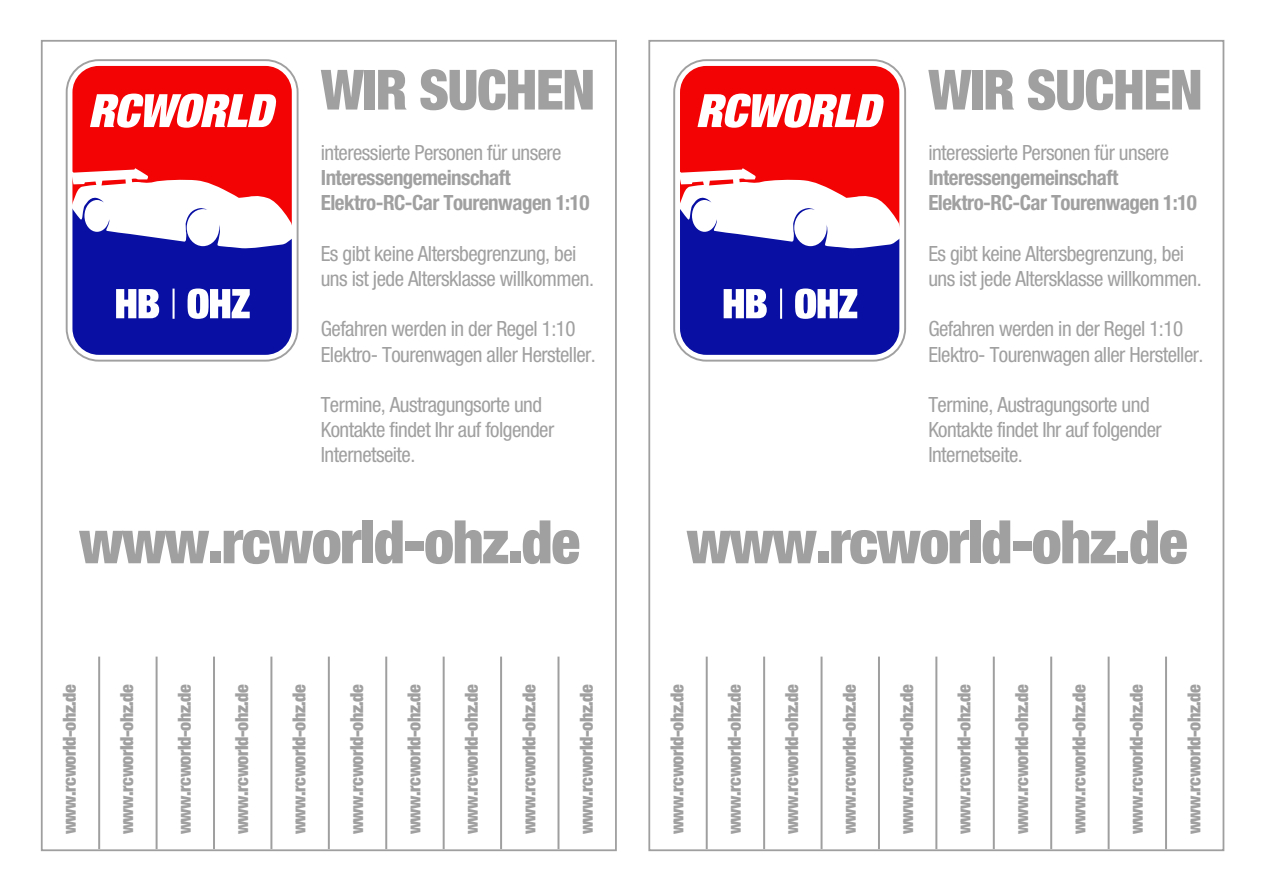
<style>
.page{position:relative;width:1263px;height:893px;background:#fff}
.page>*{position:absolute;margin:0;border:0;box-sizing:border-box;transform-origin:0 0}
.t1{font:900 condensed 60px "Helvetica Neue";letter-spacing:-.025em;color:#a0a0a0}
.t2{font:900 condensed 55.5px "Helvetica Neue";letter-spacing:-.025em;color:#a0a0a0}
.t3{font:condensed 21px/25.2px "Helvetica Neue";letter-spacing:-.025em;color:#a0a0a0}
.t4{font:700 condensed 21px/25.2px "Helvetica Neue";letter-spacing:-.025em;color:#a0a0a0}
.t5{font:900 condensed 18px "Helvetica Neue";letter-spacing:-.025em;color:#a0a0a0}
</style>
<div class="page">
<svg style="left:65px;top:59px;width:234px;height:302px"></svg>
<svg style="left:71px;top:66px;width:222px;height:289px"></svg>
<svg style="left:97px;top:656px;width:4px;height:195px"></svg>
<svg style="left:155px;top:656px;width:4px;height:195px"></svg>
<svg style="left:212px;top:656px;width:4px;height:195px"></svg>
<svg style="left:269px;top:656px;width:4px;height:195px"></svg>
<svg style="left:327px;top:656px;width:4px;height:195px"></svg>
<svg style="left:384px;top:656px;width:4px;height:195px"></svg>
<svg style="left:442px;top:656px;width:4px;height:195px"></svg>
<svg style="left:499px;top:656px;width:4px;height:195px"></svg>
<svg style="left:556px;top:656px;width:4px;height:195px"></svg>
<svg style="left:673px;top:59px;width:234px;height:302px"></svg>
<svg style="left:679px;top:66px;width:221px;height:289px"></svg>
<svg style="left:705px;top:656px;width:4px;height:195px"></svg>
<svg style="left:762px;top:656px;width:4px;height:195px"></svg>
<svg style="left:819px;top:656px;width:4px;height:195px"></svg>
<svg style="left:877px;top:656px;width:4px;height:195px"></svg>
<svg style="left:934px;top:656px;width:4px;height:195px"></svg>
<svg style="left:992px;top:656px;width:4px;height:195px"></svg>
<svg style="left:1049px;top:656px;width:4px;height:195px"></svg>
<svg style="left:1107px;top:656px;width:3px;height:195px"></svg>
<svg style="left:1164px;top:656px;width:4px;height:195px"></svg>
<h2 class="t2" style="left:321px;top:56px;width:276px">WIR SUCHEN</h2>
<p class="t3" style="left:321px;top:140px;width:242px">interessierte Personen für unsere</p>
<p class="t4" style="left:321px;top:165px;width:270px">Interessengemeinschaft<br>Elektro-RC-Car Tourenwagen 1:10</p>
<p class="t3" style="left:321px;top:241px;width:275px">Es gibt keine Altersbegrenzung, bei uns ist jede Altersklasse willkommen.</p>
<p class="t3" style="left:321px;top:316px;width:277px">Gefahren werden in der Regel 1:10<br>Elektro- Tourenwagen aller Hersteller.</p>
<p class="t3" style="left:321px;top:392px;width:235px">Termine, Austragungsorte und<br>Kontakte findet Ihr auf folgender<br>Internetseite.</p>
<h1 class="t1" style="left:79px;top:505px;width:503px">www.rcworld-ohz.de</h1>
<p class="t5" style="left:58px;top:834px;width:152px;rotate:-90deg">www.rcworld-ohz.de</p>
<p class="t5" style="left:116px;top:834px;width:152px;rotate:-90deg">www.rcworld-ohz.de</p>
<p class="t5" style="left:173px;top:834px;width:152px;rotate:-90deg">www.rcworld-ohz.de</p>
<p class="t5" style="left:231px;top:834px;width:152px;rotate:-90deg">www.rcworld-ohz.de</p>
<p class="t5" style="left:288px;top:834px;width:152px;rotate:-90deg">www.rcworld-ohz.de</p>
<p class="t5" style="left:346px;top:834px;width:152px;rotate:-90deg">www.rcworld-ohz.de</p>
<p class="t5" style="left:403px;top:834px;width:152px;rotate:-90deg">www.rcworld-ohz.de</p>
<p class="t5" style="left:460px;top:834px;width:152px;rotate:-90deg">www.rcworld-ohz.de</p>
<p class="t5" style="left:518px;top:834px;width:152px;rotate:-90deg">www.rcworld-ohz.de</p>
<p class="t5" style="left:575px;top:834px;width:152px;rotate:-90deg">www.rcworld-ohz.de</p>
<h2 class="t2" style="left:928px;top:56px;width:276px">WIR SUCHEN</h2>
<p class="t3" style="left:928px;top:140px;width:242px">interessierte Personen für unsere</p>
<p class="t4" style="left:928px;top:165px;width:270px">Interessengemeinschaft<br>Elektro-RC-Car Tourenwagen 1:10</p>
<p class="t3" style="left:928px;top:241px;width:275px">Es gibt keine Altersbegrenzung, bei uns ist jede Altersklasse willkommen.</p>
<p class="t3" style="left:928px;top:316px;width:277px">Gefahren werden in der Regel 1:10<br>Elektro- Tourenwagen aller Hersteller.</p>
<p class="t3" style="left:928px;top:392px;width:235px">Termine, Austragungsorte und<br>Kontakte findet Ihr auf folgender<br>Internetseite.</p>
<h1 class="t1" style="left:686px;top:505px;width:503px">www.rcworld-ohz.de</h1>
<p class="t5" style="left:666px;top:834px;width:152px;rotate:-90deg">www.rcworld-ohz.de</p>
<p class="t5" style="left:723px;top:834px;width:152px;rotate:-90deg">www.rcworld-ohz.de</p>
<p class="t5" style="left:781px;top:834px;width:152px;rotate:-90deg">www.rcworld-ohz.de</p>
<p class="t5" style="left:838px;top:834px;width:152px;rotate:-90deg">www.rcworld-ohz.de</p>
<p class="t5" style="left:896px;top:834px;width:152px;rotate:-90deg">www.rcworld-ohz.de</p>
<p class="t5" style="left:953px;top:834px;width:152px;rotate:-90deg">www.rcworld-ohz.de</p>
<p class="t5" style="left:1010px;top:834px;width:152px;rotate:-90deg">www.rcworld-ohz.de</p>
<p class="t5" style="left:1068px;top:834px;width:152px;rotate:-90deg">www.rcworld-ohz.de</p>
<p class="t5" style="left:1125px;top:834px;width:152px;rotate:-90deg">www.rcworld-ohz.de</p>
<p class="t5" style="left:1183px;top:834px;width:152px;rotate:-90deg">www.rcworld-ohz.de</p>
</div>
